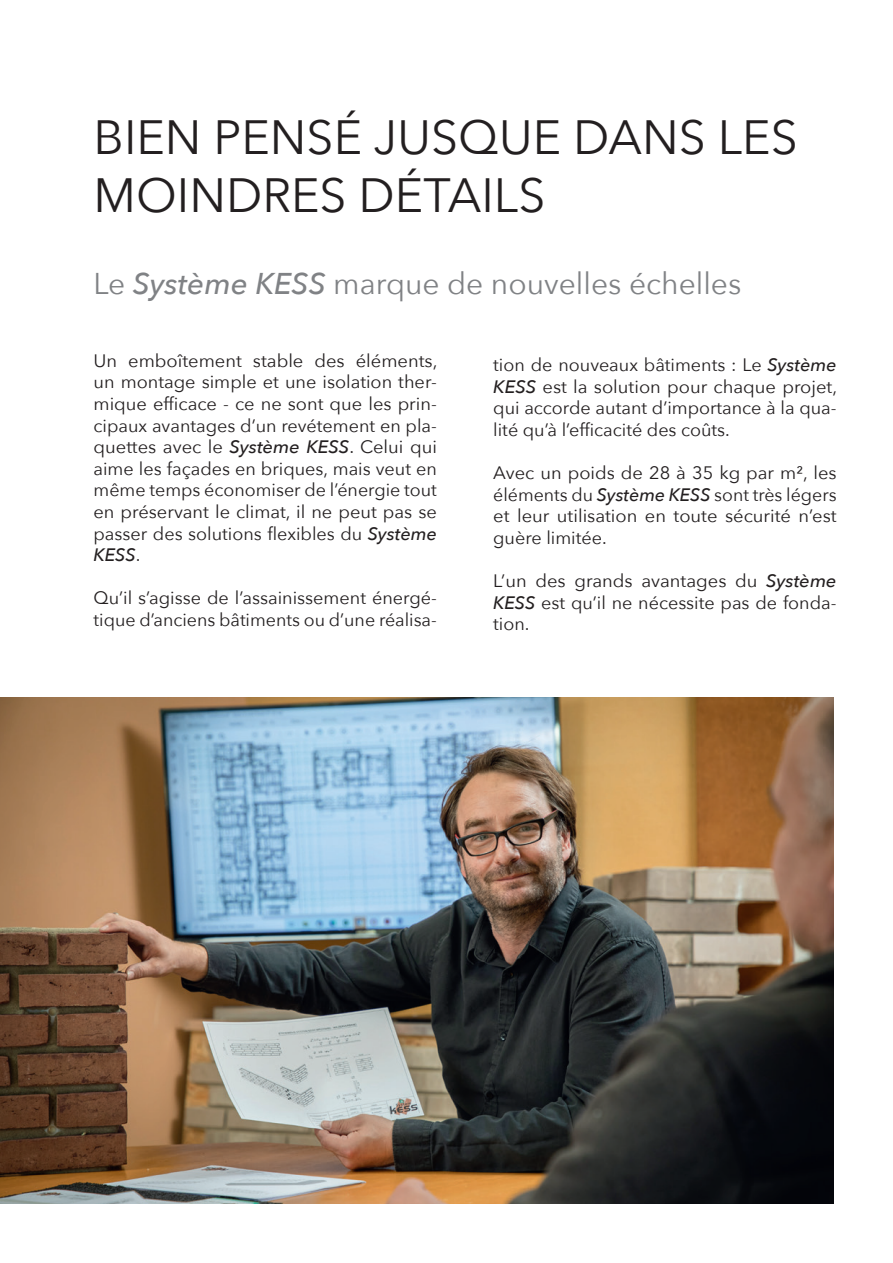
<style>
.page{position:relative;width:893px;height:1263px;background:#fff}
.page>*{position:absolute;margin:0;border:0;box-sizing:border-box;transform-origin:0 0}
.t1{font:48px/57.6px "Avenir Next";color:#231f20}
.t2{font:30px "Avenir Next";color:#808285}
.t3{font:18px/21.6px "Avenir Next";color:#231f20;text-align:justify}
.s1{font-weight:500;font-style:italic}
</style>
<div class="page">
<img style="left:0;top:697px;width:833px;height:506px">
<h1 class="t1" style="left:94px;top:107px;width:706px">BIEN PENSÉ JUSQUE DANS LES<br>MOINDRES DÉTAILS</h1>
<h2 class="t2" style="left:94px;top:258px;width:649px">Le <span class="s1">Système KESS</span> marque de nouvelles échelles</h2>
<p class="t3" style="left:94px;top:349px;width:345px">Un emboîtement stable des éléments, un montage simple et une isolation ther&shy;mique efficace - ce ne sont que les prin&shy;cipaux avantages d’un revétement en pla&shy;quettes avec le <span class="s1">Système KESS</span>. Celui qui aime les façades en briques, mais veut en même temps économiser de l’énergie tout en préservant le climat, il ne peut pas se passer des solutions flexibles du <span class="s1">Système KESS</span>.</p>
<p class="t3" style="left:94px;top:586px;width:345px">Qu’il s’agisse de l’assainissement énergé&shy;tique d’anciens bâtiments ou d’une réalisa-</p>
<p class="t3" style="left:493px;top:353px;width:345px">tion de nouveaux bâtiments : Le <span class="s1">Système KESS</span> est la solution pour chaque projet, qui accorde autant d’importance à la qua&shy;lité qu’à l’efficacité des coûts.</p>
<p class="t3" style="left:493px;top:461px;width:345px">Avec un poids de 28 à 35 kg par m², les éléments du <span class="s1">Système KESS</span> sont très légers et leur utilisation en toute sécurité n’est guère limitée.</p>
<p class="t3" style="left:493px;top:569px;width:345px">L’un des grands avantages du <span class="s1">Système KESS</span> est qu’il ne nécessite pas de fonda&shy;tion.</p>
</div>
